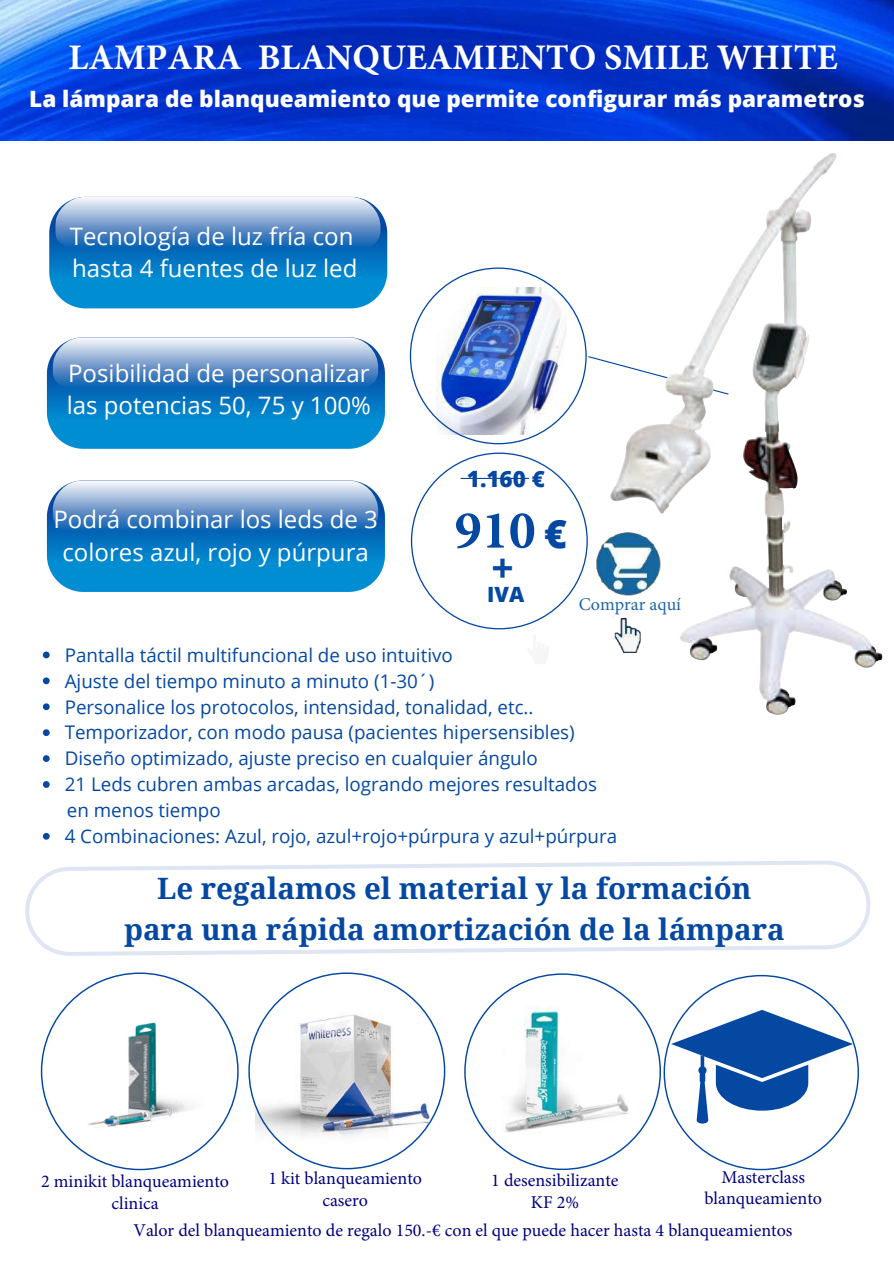
<style>
.page{position:relative;width:894px;height:1264px;background:#fff}
.page>*{position:absolute;margin:0;border:0;box-sizing:border-box;transform-origin:0 0}
.t1{font:700 54px "Minion Pro";color:#0548a2}
.t2{font:700 39px "Open Sans";color:#0548a2}
.t3{font:700 36px "Minion Pro";color:#fff}
.t4{font:700 29.4px/40.5px "Noto Serif";color:#0548a2;text-align:center}
.t5{font:24px/32.7px "Open Sans";color:#fff}
.t6{font:800 22.5px "Open Sans";color:#fff}
.t7{font:800 22.5px "Open Sans";color:#0548a2}
.t8{font:800 21px "Open Sans";color:#0548a2}
.t9{font:18.75px/26px "Open Sans";color:#0548a2}
.t10{font:18px/21.6px "Minion Pro";color:#000080;text-align:center}
.t11{font:18px "Minion Pro";color:#1f65ab}
.s1{font-family:"Open Sans";font-weight:800;font-size:39px}
</style>
<div class="page">
<img style="left:0;top:0;width:893px;height:140px">
<img style="left:409px;top:267px;width:199px;height:177px">
<svg style="left:411px;top:452px;width:176px;height:177px"></svg>
<svg style="left:41px;top:972px;width:197px;height:198px"></svg>
<svg style="left:248px;top:972px;width:197px;height:197px"></svg>
<hr style="left:461px;top:478px;width:67px;height:1px;background:#0548a2">
<svg style="left:49px;top:197px;width:338px;height:111px;background:#3d93ce"></svg>
<svg style="left:47px;top:337px;width:338px;height:112px;background:#3e94ce"></svg>
<svg style="left:47px;top:480px;width:338px;height:112px;background:#3e94ce"></svg>
<svg style="left:25px;top:860px;width:846px;height:96px"></svg>
<svg style="left:43px;top:651px;width:7px;height:7px"></svg>
<svg style="left:43px;top:677px;width:7px;height:7px"></svg>
<svg style="left:43px;top:703px;width:7px;height:7px"></svg>
<svg style="left:43px;top:729px;width:7px;height:7px"></svg>
<svg style="left:43px;top:755px;width:7px;height:7px"></svg>
<svg style="left:43px;top:781px;width:7px;height:6px"></svg>
<svg style="left:43px;top:833px;width:7px;height:6px"></svg>
<svg style="left:464px;top:973px;width:394px;height:197px"></svg>
<img style="left:501px;top:1006px;width:130px;height:130px">
<img style="left:596px;top:539px;width:52px;height:56px">
<img style="left:612px;top:616px;width:29px;height:37px">
<img style="left:608px;top:154px;width:221px;height:434px">
<img style="left:79px;top:1008px;width:125px;height:124px">
<h3 class="t3" style="left:68px;top:32px;width:770px">LAMPARA BLANQUEAMIENTO SMILE WHITE</h3>
<p class="t6" style="left:29px;top:83px;width:836px">La lámpara de blanqueamiento que permite configurar más parametros</p>
<p class="t5" style="left:70px;top:219px;width:289px">Tecnología de luz fría con hasta 4 fuentes de luz led</p>
<p class="t5" style="left:67px;top:356px;width:305px">Posibilidad de personalizar las potencias 50, 75 y 100%</p>
<p class="t5" style="left:53px;top:502px;width:326px;text-align:center">Podrá combinar los leds de 3 colores azul, rojo y púrpura</p>
<p class="t7" style="left:466px;top:463px;width:79px">1.160 €</p>
<h1 class="t1" style="left:454px;top:492px;width:114px">910 <span class="s1">€</span></h1>
<h2 class="t2" style="left:491px;top:540px;width:24px">+</h2>
<p class="t8" style="left:487px;top:579px;width:39px">IVA</p>
<p class="t11" style="left:578px;top:592px;width:104px">Comprar aquí</p>
<p class="t9" style="left:65px;top:641px;width:533px">Pantalla táctil multifuncional de uso intuitivo<br>Ajuste del tiempo minuto a minuto (1-30´)<br>Personalice los protocolos, intensidad, tonalidad, etc..<br>Temporizador, con modo pausa (pacientes hipersensibles)<br>Diseño optimizado, ajuste preciso en cualquier ángulo<br>21 Leds cubren ambas arcadas, logrando mejores resultados</p>
<p class="t9" style="left:65px;top:822px;width:553px">4 Combinaciones: Azul, rojo, azul+rojo+púrpura y azul+púrpura</p>
<p class="t9" style="left:67px;top:797px;width:155px">en menos tiempo</p>
<h3 class="t4" style="left:124px;top:867px;width:662px">Le regalamos el material y la formación para una rápida amortización de la lámpara</h3>
<p class="t10" style="left:41px;top:1170px;width:189px">2 minikit blanqueamiento clinica</p>
<p class="t10" style="left:268px;top:1167px;width:155px">1 kit blanqueamiento casero</p>
<p class="t10" style="left:491px;top:1169px;width:129px">1 desensibilizante<br>KF 2%</p>
<p class="t10" style="left:704px;top:1166px;width:119px">Masterclass blanqueamiento</p>
<p class="t10" style="left:133px;top:1219px;width:660px">Valor del blanqueamiento de regalo 150.-€ con el que puede hacer hasta 4 blanqueamientos</p>
</div>
